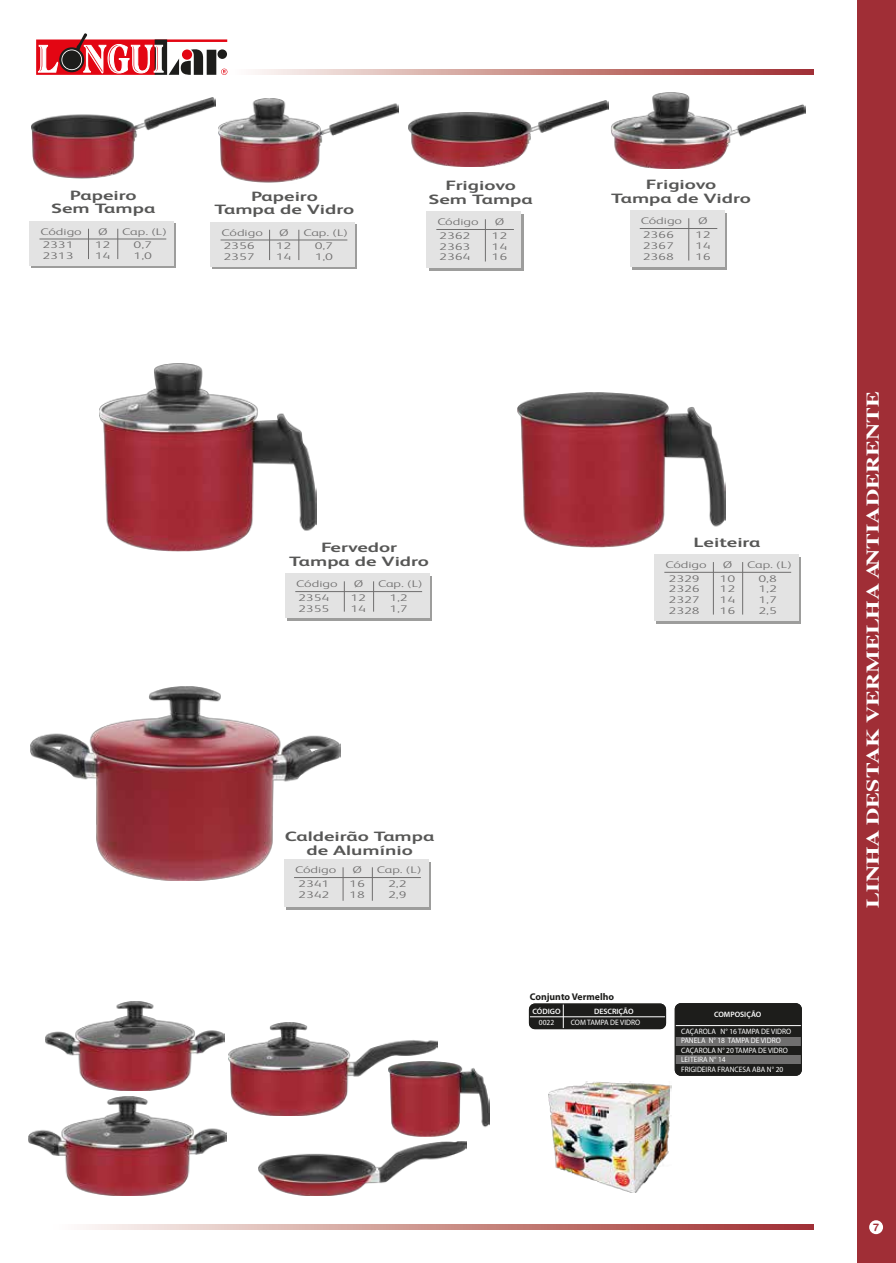
<style>
.page{position:relative;width:896px;height:1263px;background:#fff}
.page>*{position:absolute;margin:0;border:0;box-sizing:border-box;transform-origin:0 0}
.t1{font:700 18px "Times";color:#fff;scale:1.32 1}
.t2{font:700 13.5px/13.5px "FS Albert";color:#575756;text-align:center;scale:1.5 1}
.t3{font:700 10.5px "Helvetica Rounded LT Std";color:#a02e36}
.t4{font:700 9.75px "Myriad Pro";color:#1d1d1b}
.t5{font:300 9.6px/10.8px "FS Albert";color:#706f6f;scale:1.5 1}
.t6{font:7.8px/9.3px "Myriad Pro";color:#fff;scale:.95 1}
.t7{font:600 7.8px "Myriad Pro";color:#fff}
</style>
<div class="page">
<div style="left:857px;top:0;width:38px;height:1263px;background:#a02e36"></div>
<svg style="left:227px;top:70px;width:586px;height:5px;background:#cd9591"></svg>
<svg style="left:86px;top:1224px;width:727px;height:5px;background:#cb908c"></svg>
<svg style="left:36px;top:33px;width:191px;height:42px"></svg>
<div style="left:869px;top:1220px;width:14px;height:14px;background:#fff;border-radius:50%"></div>
<img style="left:517px;top:393px;width:208px;height:155px">
<img style="left:31px;top:687px;width:309px;height:194px">
<img style="left:99px;top:363px;width:218px;height:189px">
<svg style="left:632px;top:213px;width:94px;height:56px"></svg>
<div style="left:629px;top:210px;width:95px;height:57px;background:#e3e3e3"></div>
<hr style="left:639px;top:228px;width:78px;height:1px;background:#706f6f">
<hr style="left:688px;top:218px;width:1px;height:43px;background:#706f6f">
<div style="left:428px;top:214px;width:95px;height:56px;background:#9d9d9c"></div>
<div style="left:426px;top:211px;width:95px;height:57px;background:#e3e3e3"></div>
<hr style="left:436px;top:229px;width:78px;height:1px;background:#706f6f">
<hr style="left:485px;top:219px;width:1px;height:42px;background:#706f6f">
<img style="left:31px;top:97px;width:184px;height:82px">
<img style="left:218px;top:99px;width:180px;height:84px">
<div style="left:32px;top:224px;width:144px;height:44px;background:linear-gradient(to right,#9d9d9c,#9d9d9c)"></div>
<div style="left:30px;top:221px;width:144px;height:44px;background:#e3e3e3"></div>
<hr style="left:39px;top:239px;width:127px;height:1px;background:#706f6f">
<hr style="left:117px;top:229px;width:1px;height:30px;background:#706f6f">
<hr style="left:88px;top:229px;width:1px;height:30px;background:#706f6f">
<div style="left:213px;top:225px;width:144px;height:44px;background:linear-gradient(to right,#9d9d9c,#9d9d9c)"></div>
<div style="left:211px;top:222px;width:144px;height:44px;background:#e3e3e3"></div>
<hr style="left:220px;top:240px;width:127px;height:1px;background:#706f6f">
<hr style="left:298px;top:230px;width:1px;height:30px;background:#706f6f">
<hr style="left:269px;top:230px;width:1px;height:30px;background:#706f6f">
<img style="left:408px;top:100px;width:200px;height:66px">
<img style="left:611px;top:92px;width:194px;height:76px">
<img style="left:228px;top:1023px;width:209px;height:92px">
<img style="left:29px;top:1096px;width:197px;height:99px">
<img style="left:45px;top:1001px;width:179px;height:89px">
<img style="left:388px;top:1061px;width:102px;height:76px">
<div style="left:286px;top:862px;width:144px;height:47px;background:linear-gradient(to bottom,#e3e3e3,#e3e3e3)"></div>
<div style="left:284px;top:859px;width:144px;height:48px;background:#e3e3e3"></div>
<hr style="left:294px;top:877px;width:127px;height:1px;background:#706f6f">
<hr style="left:372px;top:867px;width:1px;height:34px;background:#706f6f">
<hr style="left:343px;top:867px;width:1px;height:34px;background:#706f6f">
<svg style="left:656px;top:557px;width:144px;height:66px"></svg>
<div style="left:654px;top:554px;width:144px;height:67px;background:#e3e3e3"></div>
<hr style="left:664px;top:572px;width:127px;height:1px;background:#706f6f">
<hr style="left:742px;top:562px;width:1px;height:53px;background:#706f6f">
<hr style="left:713px;top:562px;width:1px;height:53px;background:#706f6f">
<svg style="left:287px;top:576px;width:144px;height:44px"></svg>
<div style="left:285px;top:574px;width:144px;height:44px;background:#e3e3e3"></div>
<hr style="left:295px;top:591px;width:127px;height:1px;background:#706f6f">
<hr style="left:373px;top:581px;width:1px;height:31px;background:#706f6f">
<hr style="left:344px;top:581px;width:1px;height:31px;background:#706f6f">
<img style="left:548px;top:1082px;width:123px;height:110px">
<img style="left:259px;top:1141px;width:207px;height:55px">
<div style="left:529px;top:1004px;width:136px;height:25px;background:#1d1d1b;border-radius:6px"></div>
<hr style="left:529px;top:1016px;width:136px;height:1px;background:#fff">
<svg style="left:563px;top:1006px;width:1px;height:21px"></svg>
<div style="left:529px;top:1004px;width:136px;height:25px;border:1px solid #1d1d1b;border-radius:6px"></div>
<div style="left:675px;top:1004px;width:126px;height:71px;background:#1d1d1b;border-radius:6px"></div>
<div style="left:675px;top:1037px;width:126px;height:8px;background:#706f6f"></div>
<div style="left:675px;top:1055px;width:126px;height:9px;background:#706f6f"></div>
<hr style="left:675px;top:1025px;width:126px;height:1px;background:#fff">
<div style="left:675px;top:1003px;width:126px;height:72px;border:1px solid #1d1d1b;border-radius:6px"></div>
<h2 class="t2" style="left:51px;top:188px;width:71px">Papeiro<br>Sem Tampa</h2>
<p class="t5" style="left:40px;top:226px;width:29px">Código</p>
<p class="t5" style="left:98px;top:226px;width:8px">Ø</p>
<p class="t5" style="left:122px;top:226px;width:31px">Cap. (L)</p>
<p class="t5" style="left:42px;top:240px;width:22px">2331<br>2313</p>
<p class="t5" style="left:95px;top:240px;width:12px">12<br>14</p>
<p class="t5" style="left:134px;top:240px;width:14px">0,7<br>1,0</p>
<h2 class="t2" style="left:214px;top:189px;width:95px">Papeiro<br>Tampa de Vidro</h2>
<p class="t5" style="left:221px;top:227px;width:29px">Código</p>
<p class="t5" style="left:279px;top:227px;width:8px">Ø</p>
<p class="t5" style="left:303px;top:227px;width:31px">Cap. (L)</p>
<p class="t5" style="left:223px;top:241px;width:22px">2356<br>2357</p>
<p class="t5" style="left:276px;top:241px;width:12px">12<br>14</p>
<p class="t5" style="left:314px;top:241px;width:14px">0,7<br>1,0</p>
<h2 class="t2" style="left:428px;top:179px;width:71px">Frigiovo<br>Sem Tampa</h2>
<p class="t5" style="left:437px;top:217px;width:29px">Código</p>
<p class="t5" style="left:495px;top:217px;width:8px">Ø</p>
<p class="t5" style="left:439px;top:230px;width:22px;text-align:justify">2362<br>2363<br>2364</p>
<p class="t5" style="left:491px;top:230px;width:12px;text-align:justify">12<br>14<br>16</p>
<h2 class="t2" style="left:611px;top:178px;width:95px">Frigiovo<br>Tampa de Vidro</h2>
<p class="t5" style="left:640px;top:216px;width:29px">Código</p>
<p class="t5" style="left:698px;top:216px;width:8px">Ø</p>
<p class="t5" style="left:642px;top:229px;width:22px;text-align:justify">2366<br>2367<br>2368</p>
<p class="t5" style="left:695px;top:229px;width:12px;text-align:justify">12<br>14<br>16</p>
<h2 class="t2" style="left:289px;top:541px;width:95px">Fervedor<br>Tampa de Vidro</h2>
<p class="t5" style="left:296px;top:579px;width:29px">Código</p>
<p class="t5" style="left:354px;top:579px;width:8px">Ø</p>
<p class="t5" style="left:378px;top:579px;width:31px">Cap. (L)</p>
<p class="t5" style="left:298px;top:592px;width:22px">2354<br>2355</p>
<p class="t5" style="left:350px;top:592px;width:12px">12<br>14</p>
<p class="t5" style="left:389px;top:592px;width:14px">1,2<br>1,7</p>
<h2 class="t2" style="left:285px;top:830px;width:101px">Caldeirão Tampa de Alumínio</h2>
<p class="t5" style="left:295px;top:865px;width:29px">Código</p>
<p class="t5" style="left:352px;top:865px;width:8px">Ø</p>
<p class="t5" style="left:377px;top:865px;width:31px">Cap. (L)</p>
<p class="t5" style="left:298px;top:878px;width:22px">2341<br>2342</p>
<p class="t5" style="left:349px;top:878px;width:12px">16<br>18</p>
<p class="t5" style="left:388px;top:878px;width:14px">2,2<br>2,9</p>
<h2 class="t2" style="left:693px;top:535px;width:46px">Leiteira</h2>
<p class="t5" style="left:665px;top:559px;width:29px">Código</p>
<p class="t5" style="left:722px;top:559px;width:8px">Ø</p>
<p class="t5" style="left:747px;top:559px;width:31px">Cap. (L)</p>
<p class="t5" style="left:668px;top:573px;width:22px;text-align:justify">2329<br>2326<br>2327<br>2328</p>
<p class="t5" style="left:719px;top:573px;width:12px;text-align:justify">10<br>12<br>14<br>16</p>
<p class="t5" style="left:758px;top:573px;width:14px;text-align:justify">0,8<br>1,2<br>1,7<br>2,5</p>
<p class="t4" style="left:529px;top:991px;width:86px">Conjunto Vermelho</p>
<p class="t7" style="left:532px;top:1006px;width:29px">CÓDIGO</p>
<p class="t7" style="left:594px;top:1006px;width:41px">DESCRIÇÃO</p>
<p class="t6" style="left:539px;top:1018px;width:18px">0022</p>
<p class="t6" style="left:570px;top:1018px;width:75px">COM TAMPA DE VIDRO</p>
<p class="t7" style="left:714px;top:1010px;width:49px">COMPOSIÇÃO</p>
<p class="t6" style="left:681px;top:1027px;width:117px">CAÇAROLA N° 16 TAMPA DE VIDRO<br>PANELA N° 18 TAMPA DE VIDRO<br>CAÇAROLA N° 20 TAMPA DE VIDRO<br>LEITEIRA N° 14<br>FRIGIDEIRA FRANCESA ABA N° 20</p>
<h1 class="t1" style="left:855px;top:907px;width:393px;rotate:-90deg">LINHA DESTAK VERMELHA ANTIADERENTE</h1>
<p class="t3" style="left:873px;top:1220px;width:8px">7</p>
</div>
